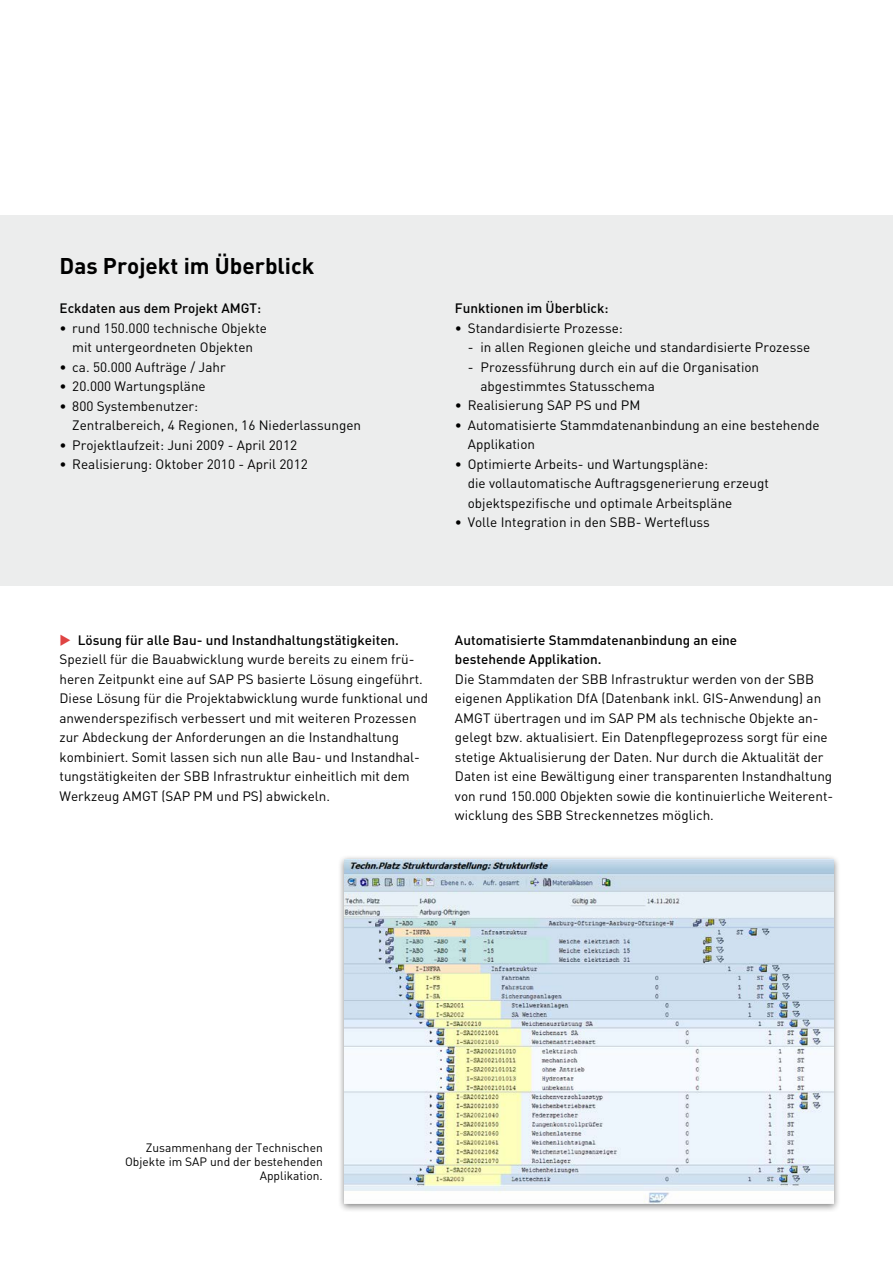
<style>
.page{position:relative;width:893px;height:1263px;background:#fff}
.page>*{position:absolute;margin:0;border:0;box-sizing:border-box;transform-origin:0 0}
.t1{font:22.5px "DIN Bold";color:#000}
.t2{font:13.5px/19.5px "DIN";color:#000}
.t3{font:13.5px/19.5px "DIN Medium";color:#000}
.t4{font:12px/14.4px "DIN";color:#000;text-align:right}
.s1{color:#df4443}
</style>
<div class="page">
<div style="left:0;top:216px;width:893px;height:370px;background:#eceded"></div>
<div style="left:337px;top:854px;width:504px;height:358px;background:#000;opacity:.5"></div>
<img style="left:344px;top:859px;width:489px;height:344px">
<h1 class="t1" style="left:60px;top:251px;width:256px">Das Projekt im Überblick</h1>
<p class="t3" style="left:60px;top:298px;width:203px">Eckdaten aus dem Projekt AMGT:</p>
<p class="t2" style="left:60px;top:318px;width:209px;text-align:center">• rund 150.000 technische Objekte mit untergeordneten Objekten</p>
<p class="t2" style="left:60px;top:357px;width:168px">• ca. 50.000 Aufträge / Jahr</p>
<p class="t2" style="left:60px;top:376px;width:148px">• 20.000 Wartungspläne</p>
<p class="t2" style="left:72px;top:396px;width:290px;text-indent:-13px">• 800 Systembenutzer:<br>Zentralbereich, 4 Regionen, 16 Niederlassungen</p>
<p class="t2" style="left:60px;top:435px;width:239px">• Projektlaufzeit: Juni 2009 - April 2012</p>
<p class="t2" style="left:60px;top:454px;width:250px">• Realisierung: Oktober 2010 - April 2012</p>
<p class="t3" style="left:455px;top:298px;width:155px">Funktionen im Überblick:</p>
<p class="t2" style="left:455px;top:318px;width:169px">• Standardisierte Prozesse:</p>
<p class="t2" style="left:468px;top:337px;width:344px">- in allen Regionen gleiche und standardisierte Prozesse</p>
<p class="t2" style="left:480px;top:357px;width:280px;text-indent:-13px">- Prozessführung durch ein auf die Organisation abgestimmtes Statusschema</p>
<p class="t2" style="left:455px;top:396px;width:187px">• Realisierung SAP PS und PM</p>
<p class="t2" style="left:468px;top:415px;width:353px;text-indent:-13px">• Automatisierte Stammdatenanbindung an eine bestehende<br>Applikation</p>
<p class="t2" style="left:468px;top:454px;width:303px;text-indent:-13px">• Optimierte Arbeits- und Wartungspläne:<br>die vollautomatische Auftragsgenerierung erzeugt objektspezifische und optimale Arbeitspläne</p>
<p class="t2" style="left:455px;top:513px;width:256px">• Volle Integration in den SBB- Wertefluss</p>
<p class="t3" style="left:60px;top:629px;width:341px"><span class="s1">◆</span> Lösung für alle Bau- und Instandhaltungstätigkeiten.</p>
<p class="t2" style="left:60px;top:649px;width:370px">Speziell für die Bauabwicklung wurde bereits zu einem frü&shy;heren Zeitpunkt eine auf SAP PS basierte Lösung eingeführt.<br>Diese Lösung für die Projektabwicklung wurde funktional und anwenderspezifisch verbessert und mit weiteren Prozessen zur Abdeckung der Anforderungen an die Instandhaltung kombiniert. Somit lassen sich nun alle Bau- und Instandhal&shy;tungstätigkeiten der SBB Infrastruktur einheitlich mit dem Werkzeug AMGT (SAP PM und PS) abwickeln.</p>
<p class="t3" style="left:455px;top:629px;width:284px">Automatisierte Stammdatenanbindung an eine bestehende Applikation.</p>
<p class="t2" style="left:455px;top:669px;width:380px">Die Stammdaten der SBB Infrastruktur werden von der SBB eigenen Applikation DfA (Datenbank inkl. GIS-Anwendung) an AMGT übertragen und im SAP PM als technische Objekte an&shy;gelegt bzw. aktualisiert. Ein Datenpflegeprozess sorgt für eine stetige Aktualisierung der Daten. Nur durch die Aktualität der Daten ist eine Bewältigung einer transparenten Instandhaltung von rund 150.000 Objekten sowie die kontinuierliche Weiterent&shy;wicklung des SBB Streckennetzes möglich.</p>
<p class="t4" style="left:125px;top:1140px;width:199px">Zusammenhang der Technischen<br>Objekte im SAP und der bestehenden<br>Applikation.</p>
</div>
